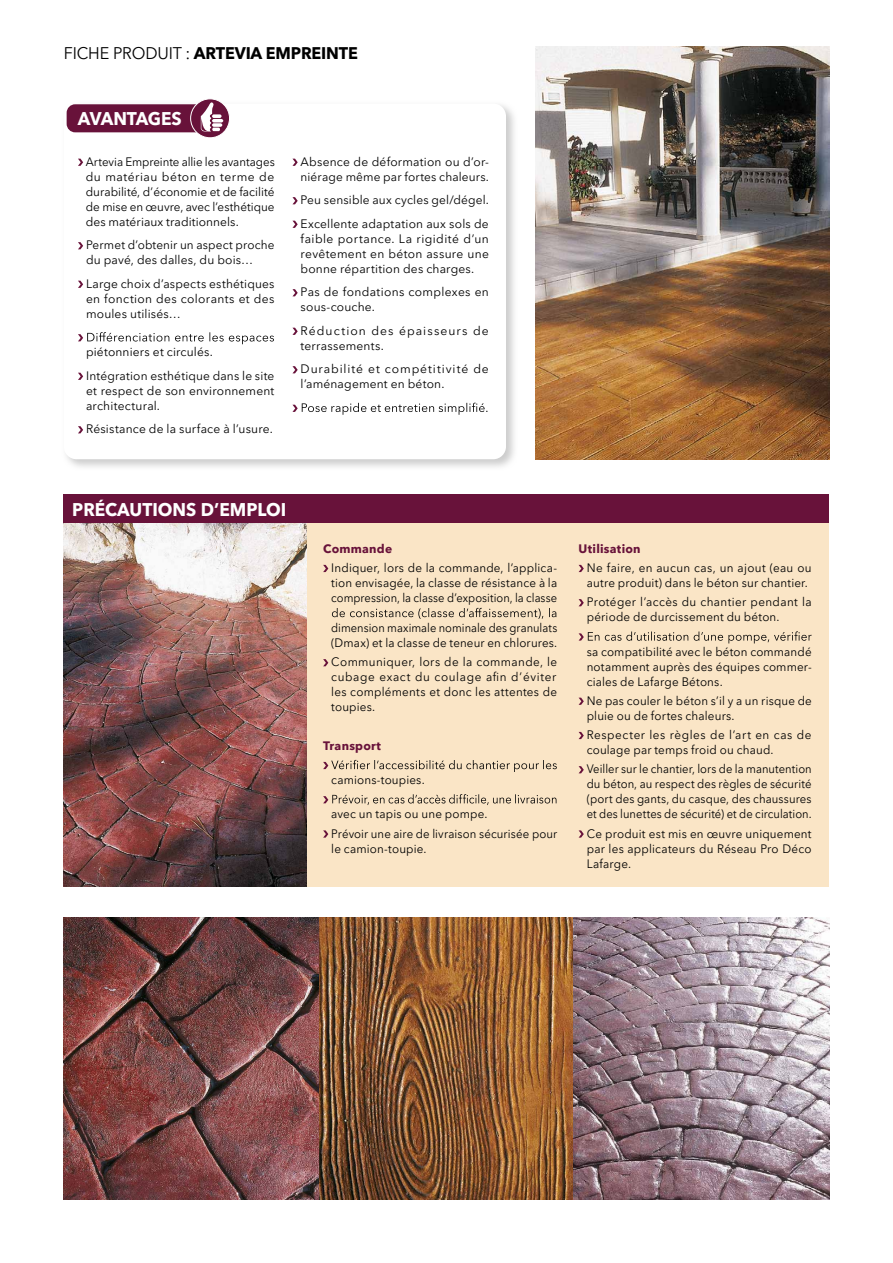
<style>
.page{position:relative;width:893px;height:1263px;background:#fff}
.page>*{position:absolute;margin:0;border:0;box-sizing:border-box;transform-origin:0 0}
.t1{font:700 18px "Avenir Lafarge";color:#fff;scale:.96 1}
.t2{font:700 18px "Avenir Lafarge";letter-spacing:-.02em;color:#fff;scale:.96 1}
.t3{font:700 16.5px "Avenir Lafarge";letter-spacing:-.01em;color:#000}
.t4{font:12px/15px "Avenir Lafarge";letter-spacing:.015em;color:#000}
.t5{font:12px/15px "Avenir Lafarge";letter-spacing:.015em;color:#000;scale:.93 1}
.t6{font:12px/15px "Avenir Lafarge";letter-spacing:.015em;color:#000;scale:.96 1}
.t7{font:12px/15px "Avenir Lafarge";letter-spacing:.04em;color:#000}
.t8{font:12px/15px "Avenir Lafarge";letter-spacing:.065em;color:#000}
.t9{font:12px/15px "Avenir Lafarge";letter-spacing:.08em;color:#000}
.t10{font:700 12px "Avenir Lafarge";letter-spacing:.02em;color:#68123a}
.s1{font-weight:400}
</style>
<div class="page">
<div style="left:64px;top:523px;width:765px;height:363px;background:#fae5c6"></div>
<svg style="left:323px;top:565px;width:5px;height:7px"></svg>
<svg style="left:332px;top:608px;width:224px;height:11px"></svg>
<svg style="left:323px;top:659px;width:5px;height:7px"></svg>
<svg style="left:323px;top:760px;width:234px;height:12px"></svg>
<svg style="left:323px;top:794px;width:233px;height:11px"></svg>
<svg style="left:323px;top:830px;width:5px;height:8px"></svg>
<svg style="left:579px;top:565px;width:5px;height:7px"></svg>
<svg style="left:579px;top:599px;width:5px;height:7px"></svg>
<svg style="left:579px;top:631px;width:233px;height:12px"></svg>
<svg style="left:579px;top:698px;width:5px;height:7px"></svg>
<svg style="left:579px;top:732px;width:5px;height:7px"></svg>
<svg style="left:579px;top:766px;width:5px;height:7px"></svg>
<svg style="left:579px;top:830px;width:5px;height:8px"></svg>
<img style="left:64px;top:523px;width:243px;height:363px">
<img style="left:64px;top:917px;width:509px;height:282px">
<img style="left:573px;top:917px;width:256px;height:282px">
<img style="left:536px;top:47px;width:293px;height:412px">
<div style="left:64px;top:495px;width:765px;height:28px;background:#68123a"></div>
<svg style="left:66px;top:104px;width:448px;height:363px"></svg>
<div style="left:64px;top:104px;width:442px;height:355px;background:#fff;border-radius:13px"></div>
<div style="left:67px;top:104px;width:142px;height:28px;background:#68123a;border-radius:9px"></div>
<svg style="left:78px;top:159px;width:5px;height:7px"></svg>
<svg style="left:78px;top:242px;width:5px;height:7px"></svg>
<svg style="left:78px;top:281px;width:5px;height:7px"></svg>
<svg style="left:78px;top:332px;width:196px;height:12px"></svg>
<svg style="left:78px;top:373px;width:5px;height:7px"></svg>
<svg style="left:78px;top:426px;width:5px;height:7px"></svg>
<svg style="left:292px;top:159px;width:6px;height:7px"></svg>
<svg style="left:292px;top:197px;width:6px;height:7px"></svg>
<svg style="left:292px;top:221px;width:6px;height:7px"></svg>
<svg style="left:292px;top:289px;width:6px;height:7px"></svg>
<svg style="left:292px;top:328px;width:6px;height:7px"></svg>
<svg style="left:292px;top:366px;width:6px;height:7px"></svg>
<svg style="left:292px;top:403px;width:195px;height:12px"></svg>
<svg style="left:190px;top:98px;width:40px;height:40px"></svg>
<svg style="left:201px;top:102px;width:22px;height:30px"></svg>
<h2 class="t3" style="left:64px;top:40px;width:296px"><span class="s1">FICHE PRODUIT :</span> ARTEVIA EMPREINTE</h2>
<h1 class="t2" style="left:78px;top:105px;width:109px">AVANTAGES</h1>
<p class="t6" style="left:86px;top:153px;width:198px;text-align:justify">Artevia Empreinte allie les avantages du matériau béton en terme de durabilité, d’économie et de facilité de mise en œuvre, avec l’esthétique des matériaux traditionnels.</p>
<p class="t4" style="left:86px;top:237px;width:190px">Permet d’obtenir un aspect proche du pavé, des dalles, du bois…</p>
<p class="t4" style="left:86px;top:275px;width:190px;text-align:justify">Large choix d’aspects esthétiques en fonction des colorants et des moules utilisés…</p>
<p class="t4" style="left:86px;top:339px;width:190px;line-height:23.5px">piétonniers et circulés.<br>Intégration esthétique dans le site</p>
<p class="t4" style="left:86px;top:382px;width:190px">et respect de son environnement architectural.</p>
<p class="t4" style="left:86px;top:421px;width:188px">Résistance de la surface à l’usure.</p>
<p class="t4" style="left:301px;top:153px;width:190px">Absence de déformation ou d’or&shy;niérage même par fortes chaleurs.</p>
<p class="t4" style="left:301px;top:187px;width:190px;line-height:23.5px">Peu sensible aux cycles gel/dégel.<br>Excellente adaptation aux sols de</p>
<p class="t4" style="left:301px;top:230px;width:190px;text-align:justify">faible portance. La rigidité d’un revêtement en béton assure une bonne répartition des charges.</p>
<p class="t4" style="left:301px;top:284px;width:190px">Pas de fondations complexes en sous-couche.</p>
<p class="t9" style="left:301px;top:322px;width:190px">Réduction des épaisseurs de terrassements.</p>
<p class="t8" style="left:301px;top:361px;width:190px">Durabilité et compétitivité de l’aménagement en béton.</p>
<h1 class="t1" style="left:72px;top:495px;width:224px">PRÉCAUTIONS D’EMPLOI</h1>
<p class="t10" style="left:323px;top:539px;width:71px">Commande</p>
<p class="t4" style="left:331px;top:559px;width:228px;text-align:justify">Indiquer, lors de la commande, l’applica&shy;tion envisagée, la classe de résistance à la compression, la classe d’exposition, la classe</p>
<p class="t5" style="left:331px;top:619px;width:245px">dimension maximale nominale des granulats (Dmax) et la classe de teneur en chlorures.</p>
<p class="t4" style="left:331px;top:653px;width:227px;text-align:justify">Communiquer, lors de la commande, le cubage exact du coulage afin d’éviter les compléments et donc les attentes de toupies.</p>
<p class="t10" style="left:323px;top:736px;width:59px">Transport</p>
<p class="t4" style="left:331px;top:771px;width:95px">camions-toupies.</p>
<p class="t4" style="left:331px;top:803px;width:228px;line-height:19.2px">avec un tapis ou une pompe.<br>Prévoir une aire de livraison sécurisée pour</p>
<p class="t4" style="left:331px;top:840px;width:97px">le camion-toupie.</p>
<p class="t10" style="left:579px;top:539px;width:64px">Utilisation</p>
<p class="t4" style="left:587px;top:559px;width:226px">Ne faire, en aucun cas, un ajout (eau ou autre produit) dans le béton sur chantier.</p>
<p class="t4" style="left:587px;top:593px;width:226px">Protéger l’accès du chantier pendant la période de durcissement du béton.</p>
<p class="t4" style="left:587px;top:643px;width:227px;text-align:justify">sa compatibilité avec le béton commandé notamment auprès des équipes commer&shy;ciales de Lafarge Bétons.</p>
<p class="t6" style="left:587px;top:692px;width:236px">Ne pas couler le béton s’il y a un risque de pluie ou de fortes chaleurs.</p>
<p class="t7" style="left:587px;top:726px;width:226px">Respecter les règles de l’art en cas de coulage par temps froid ou chaud.</p>
<p class="t5" style="left:587px;top:760px;width:243px;text-align:justify">Veiller sur le chantier, lors de la manutention du béton, au respect des règles de sécurité (port des gants, du casque, des chaussures et des lunettes de sécurité) et de circulation.</p>
<p class="t4" style="left:587px;top:825px;width:226px;text-align:justify">Ce produit est mis en œuvre uniquement par les applicateurs du Réseau Pro Déco Lafarge.</p>
</div>
